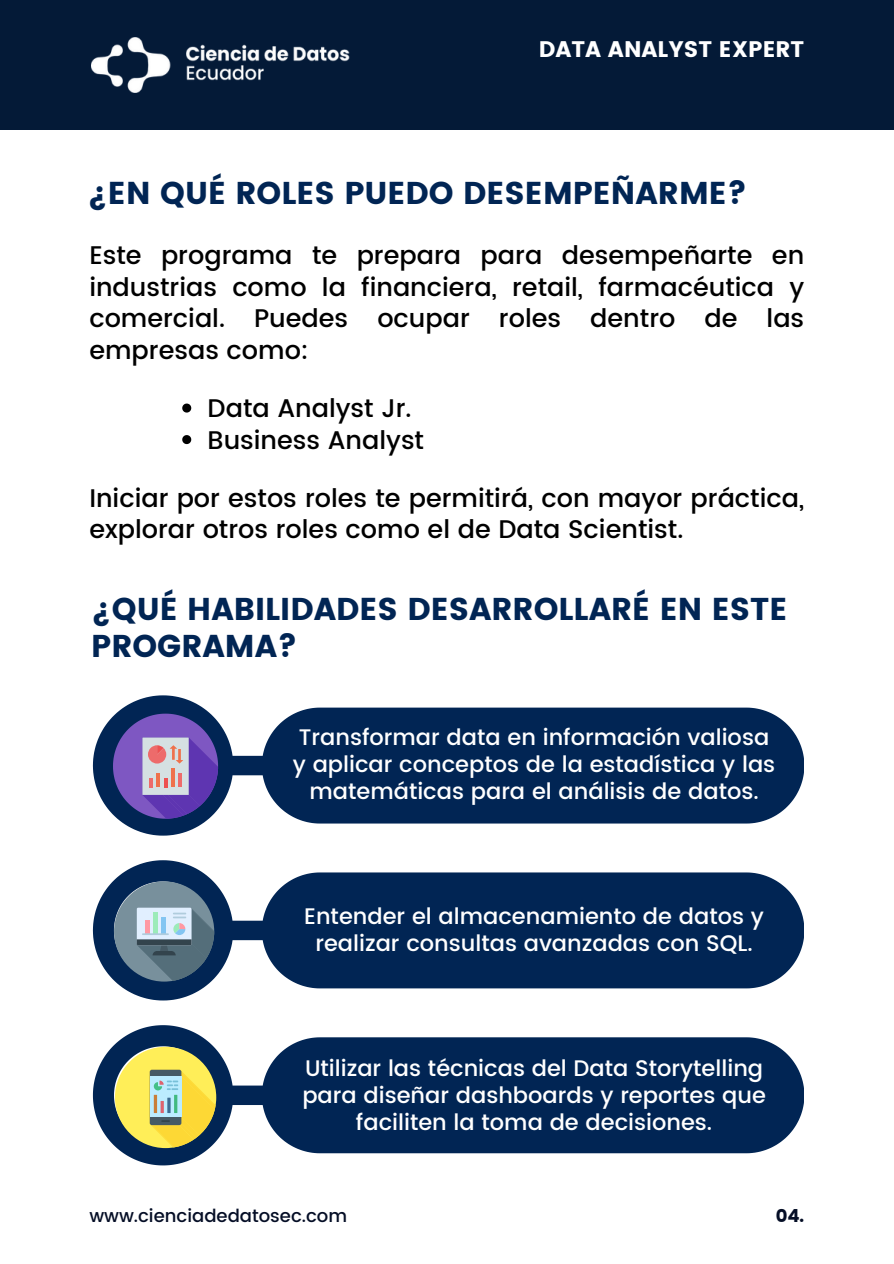
<style>
.page{position:relative;width:894px;height:1264px;background:#fff}
.page>*{position:absolute;margin:0;border:0;box-sizing:border-box;transform-origin:0 0}
.t1{font:31.5px/37.2px "Poppins";color:#012554}
.t2{font:500 25.5px/31.5px "Poppins";color:#000}
.t3{font:500 22.5px/27px "Poppins";color:#fff;text-align:center}
.t4{font:22.5px "Poppins";color:#fff}
.t5{font:500 18px "Poppins";color:#050e26}
.t6{font:18px "Poppins";color:#050e26}
</style>
<div class="page">
<div style="left:0;top:0;width:893px;height:130px;background:#041a37"></div>
<img style="left:91px;top:38px;width:258px;height:55px">
<svg style="left:93px;top:695px;width:710px;height:470px;fill:#012554"></svg>
<svg style="left:113px;top:713px;width:105px;height:435px"></svg>
<svg style="left:182px;top:403px;width:9px;height:9px"></svg>
<svg style="left:182px;top:435px;width:9px;height:9px"></svg>
<p class="t4" style="left:538px;top:36px;width:267px">DATA ANALYST EXPERT</p>
<h1 class="t1" style="left:87px;top:174px;width:661px">¿EN QUÉ ROLES PUEDO DESEMPEÑARME?</h1>
<p class="t2" style="left:89px;top:240px;width:716px;text-align:justify">Este programa te prepara para desempeñarte en industrias como la financiera, retail, farmacéutica y comercial. Puedes ocupar roles dentro de las empresas como:</p>
<p class="t2" style="left:207px;top:393px;width:218px">Data Analyst Jr.<br>Business Analyst</p>
<p class="t2" style="left:89px;top:483px;width:716px">Iniciar por estos roles te permitirá, con mayor práctica, explorar otros roles como el de Data Scientist.</p>
<h1 class="t1" style="left:91px;top:590px;width:697px">¿QUÉ HABILIDADES DESARROLLARÉ EN ESTE<br>PROGRAMA?</h1>
<p class="t3" style="left:293px;top:723px;width:484px">Transformar data en información valiosa y aplicar conceptos de la estadística y las matemáticas para el análisis de datos.</p>
<p class="t3" style="left:304px;top:902px;width:461px">Entender el almacenamiento de datos y realizar consultas avanzadas con SQL.</p>
<p class="t3" style="left:302px;top:1055px;width:465px">Utilizar las técnicas del Data Storytelling para diseñar dashboards y reportes que faciliten la toma de decisiones.</p>
<p class="t5" style="left:89px;top:1202px;width:259px">www.cienciadedatosec.com</p>
<p class="t6" style="left:775px;top:1205px;width:30px">04.</p>
</div>
